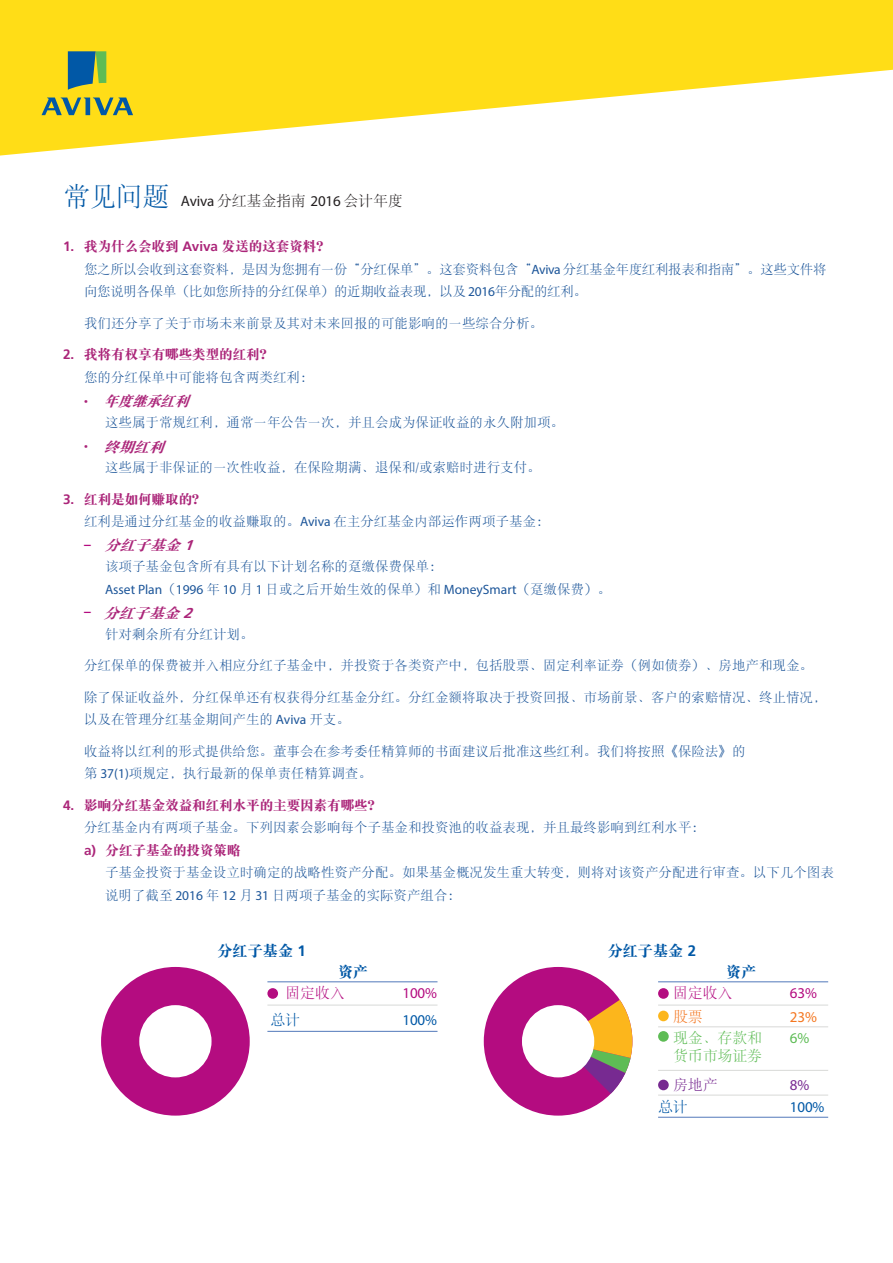
<style>
.page{position:relative;width:893px;height:1263px;background:#fff}
.page>*{position:absolute;margin:0;border:0;box-sizing:border-box;transform-origin:0 0}
.t1{font:15px "DFP Song W3";letter-spacing:-.015em;color:#231f20}
.t2{font:15px "DFP Song W9";letter-spacing:.01em;color:#0158a6}
.t3{font:15px/18px "DFP Song W3";letter-spacing:-.01em;color:#5ebc55}
.t4{font:15px "DFP Song W3";letter-spacing:-.01em;color:#b40c80}
.t5{font:300 15px "Frutiger 45";letter-spacing:-.01em;color:#0158a6}
.t6{font:300 15px "Frutiger 45";color:#b40c80}
.t7{font:15px "DFP Song W3";color:#0158a6}
.t8{font:300 15px "Frutiger 45";color:#f47721}
.t9{font:15px "DFP Song W3";color:#772a91}
.t10{font:15px "DFP Song W3";color:#f47721}
.t11{font:300 15px "Frutiger 45";color:#5ebc55}
.t12{font:300 15px "Frutiger 45";color:#772a91}
.t13{font:italic 14.1px "DFP Song W9";color:#ab2579;scale:1.06 1}
.t14{font:italic 14.1px "DFP Song W9";color:#ab2579}
.t15{font:13.5px/22.5px "DFP Song W3";color:#1c5599}
.t16{font:13.5px/22.5px "DFP Song W3";letter-spacing:-.025em;color:#1c5599}
.t17{font:13.5px "DFP Song W9";color:#ab2579}
.t18{font:300 13.5px "Frutiger 45";color:#1c5599}
.t19{font:300 13.5px "Frutiger 45";color:#ab2579}
.t20{font:700 13.5px "Frutiger";color:#b40c80}
.s1{font-size:27px;color:#0158a6}
.s2{font-family:"Frutiger 45";font-weight:300}
.s3{font-family:"Frutiger";font-weight:700}
.s4{font-family:"DFP Song W3";font-weight:400}
</style>
<div class="page">
<svg style="left:0;top:0;width:893px;height:156px;fill:#ffdd17"></svg>
<svg style="left:68px;top:51px;width:38px;height:39px"></svg>
<svg style="left:42px;top:98px;width:91px;height:17px;background:#8fa255"></svg>
<div style="left:101px;top:967px;width:149px;height:148px;background:#b40c80;border-radius:50%"></div>
<div style="left:139px;top:1005px;width:73px;height:72px;background:#fff;border-radius:50%"></div>
<div style="left:484px;top:967px;width:148px;height:148px;background:#b40c80;border-radius:50%"></div>
<svg style="left:558px;top:994px;width:74px;height:106px"></svg>
<div style="left:522px;top:1005px;width:72px;height:72px;background:#fff;border-radius:50%"></div>
<hr style="left:267px;top:981px;width:170px;height:1px;background:#5279ba">
<hr style="left:267px;top:1005px;width:170px;height:1px;background:#d8d9d7">
<hr style="left:267px;top:1031px;width:170px;height:1px;background:#5279ba">
<div style="left:267px;top:988px;width:11px;height:11px;background:#b40c80;border-radius:50%"></div>
<hr style="left:658px;top:981px;width:170px;height:1px;background:#5279ba">
<hr style="left:658px;top:1095px;width:170px;height:1px;background:#d8d9d7">
<hr style="left:658px;top:1070px;width:170px;height:1px;background:#d8d9d7">
<hr style="left:658px;top:1026px;width:170px;height:1px;background:#d8d9d7">
<hr style="left:658px;top:1005px;width:170px;height:1px;background:#d8d9d7">
<hr style="left:658px;top:1117px;width:170px;height:1px;background:#5279ba">
<div style="left:658px;top:988px;width:11px;height:11px;background:#b40c80;border-radius:50%"></div>
<div style="left:658px;top:1031px;width:11px;height:11px;background:#5ebc55;border-radius:50%"></div>
<div style="left:658px;top:1011px;width:11px;height:10px;background:#fcb61c;border-radius:50%"></div>
<div style="left:658px;top:1080px;width:11px;height:10px;background:#772a91;border-radius:50%"></div>
<p class="t1" style="left:63px;top:193px;width:341px"><span class="s1">常见问题</span> <span class="s2">Aviva</span> 分红基金指南 <span class="s2">2016</span> 会计年度</p>
<p class="t17" style="left:63px;top:240px;width:268px"><span class="s3">1.</span> 我为什么会收到 <span class="s3">Aviva</span> 发送的这套资料？</p>
<p class="t16" style="left:84px;top:258px;width:744px">您之所以会收到这套资料，是因为您拥有一份“分红保单”。这套资料包含“<span class="s2">Aviva</span> 分红基金年度红利报表和指南”。这些文件将向您说明各保单（比如您所持的分红保单）的近期收益表现，以及 <span class="s2">2016</span>年分配的红利。</p>
<p class="t15" style="left:84px;top:312px;width:461px">我们还分享了关于市场未来前景及其对未来回报的可能影响的一些综合分析。</p>
<p class="t17" style="left:63px;top:348px;width:212px"><span class="s3">2.</span> 我将有权享有哪些类型的红利？</p>
<p class="t15" style="left:84px;top:366px;width:231px">您的分红保单中可能将包含两类红利：</p>
<p class="t19" style="left:84px;top:392px;width:5px">•</p>
<p class="t15" style="left:105px;top:411px;width:460px">这些属于常规红利，通常一年公告一次，并且会成为保证收益的永久附加项。</p>
<p class="t19" style="left:84px;top:437px;width:5px">•</p>
<p class="t15" style="left:105px;top:456px;width:437px">这些属于非保证的一次性收益，在保险期满、退保和/或索赔时进行支付。</p>
<p class="t17" style="left:63px;top:492px;width:144px"><span class="s3">3.</span> 红利是如何赚取的？</p>
<p class="t15" style="left:84px;top:510px;width:467px">红利是通过分红基金的收益赚取的。<span class="s2">Aviva</span> 在主分红基金内部运作两项子基金：</p>
<p class="t20" style="left:84px;top:536px;width:8px">–</p>
<p class="t15" style="left:105px;top:555px;width:339px">该项子基金包含所有具有以下计划名称的趸缴保费保单：</p>
<p class="t18" style="left:105px;top:581px;width:508px">Asset Plan<span class="s4">（</span>1996 <span class="s4">年</span> 10 <span class="s4">月</span> 1 <span class="s4">日或之后开始生效的保单）和</span> MoneySmart<span class="s4">（趸缴保费）。</span></p>
<p class="t20" style="left:84px;top:603px;width:8px">–</p>
<p class="t15" style="left:105px;top:622px;width:150px">针对剩余所有分红计划。</p>
<p class="t15" style="left:84px;top:654px;width:730px">分红保单的保费被并入相应分红子基金中，并投资于各类资产中，包括股票、固定利率证券（例如债券）、房地产和现金。</p>
<p class="t15" style="left:84px;top:685px;width:744px">除了保证收益外，分红保单还有权获得分红基金分红。分红金额将取决于投资回报、市场前景、客户的索赔情况、终止情况，以及在管理分红基金期间产生的 <span class="s2">Aviva</span> 开支。</p>
<p class="t15" style="left:84px;top:739px;width:663px">收益将以红利的形式提供给您。董事会在参考委任精算师的书面建议后批准这些红利。我们将按照《保险法》的第 <span class="s2">37(1)</span>项规定，执行最新的保单责任精算调查。</p>
<p class="t17" style="left:63px;top:798px;width:320px"><span class="s3">4.</span> 影响分红基金效益和红利水平的主要因素有哪些？</p>
<p class="t15" style="left:84px;top:816px;width:622px">分红基金内有两项子基金。下列因素会影响每个子基金和投资池的收益表现，并且最终影响到红利水平：</p>
<p class="t17" style="left:84px;top:843px;width:158px"><span class="s3">a)</span> 分红子基金的投资策略</p>
<p class="t15" style="left:105px;top:861px;width:730px">子基金投资于基金设立时确定的战略性资产分配。如果基金概况发生重大转变，则将对该资产分配进行审查。以下几个图表说明了截至 <span class="s2">2016</span> 年 <span class="s2">12</span> 月 <span class="s2">31</span> 日两项子基金的实际资产组合：</p>
<p class="t14" style="left:104px;top:394px;width:91px">年度继承红利</p>
<p class="t13" style="left:104px;top:440px;width:63px">终期红利</p>
<p class="t13" style="left:105px;top:538px;width:90px">分红子基金 <span class="s3">1</span></p>
<p class="t13" style="left:104px;top:606px;width:90px">分红子基金 <span class="s3">2</span></p>
<p class="t2" style="left:217px;top:943px;width:90px">分红子基金 <span class="s3">1</span></p>
<p class="t2" style="left:338px;top:964px;width:32px">资产</p>
<p class="t4" style="left:285px;top:985px;width:61px">固定收入</p>
<p class="t6" style="left:402px;top:984px;width:36px">100%</p>
<p class="t7" style="left:270px;top:1012px;width:31px">总计</p>
<p class="t5" style="left:402px;top:1011px;width:36px">100%</p>
<p class="t2" style="left:608px;top:943px;width:90px">分红子基金 <span class="s3">2</span></p>
<p class="t2" style="left:726px;top:964px;width:32px">资产</p>
<p class="t4" style="left:673px;top:985px;width:61px">固定收入</p>
<p class="t6" style="left:790px;top:984px;width:28px">63%</p>
<p class="t10" style="left:673px;top:1009px;width:31px">股票</p>
<p class="t8" style="left:790px;top:1008px;width:28px">23%</p>
<p class="t3" style="left:673px;top:1029px;width:91px">现金、存款和货币市场证券</p>
<p class="t11" style="left:790px;top:1029px;width:21px">6%</p>
<p class="t9" style="left:673px;top:1077px;width:46px">房地产</p>
<p class="t12" style="left:790px;top:1075px;width:21px">8%</p>
<p class="t7" style="left:658px;top:1099px;width:31px">总计</p>
<p class="t5" style="left:790px;top:1098px;width:36px">100%</p>
</div>
